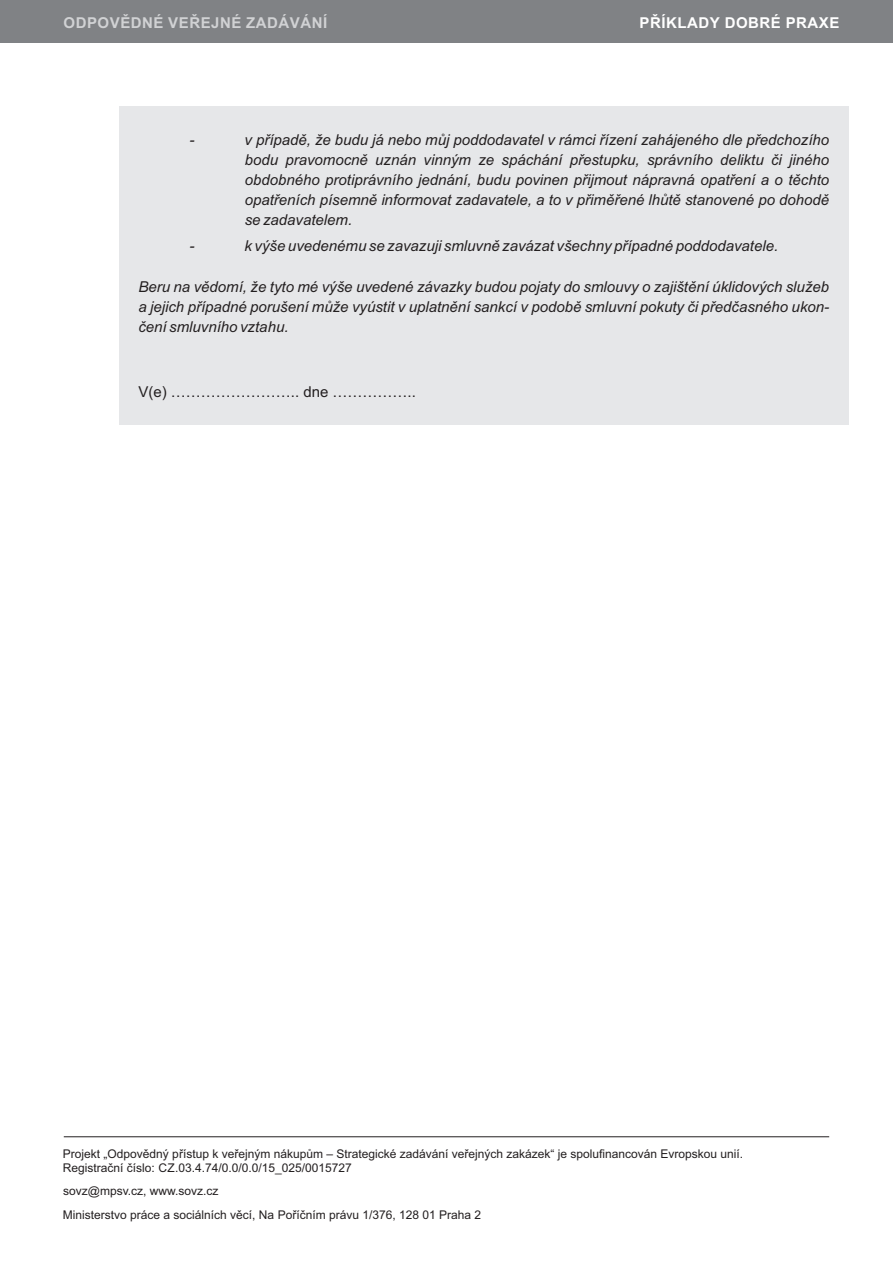
<style>
.page{position:relative;width:893px;height:1263px;background:#fff}
.page>*{position:absolute;margin:0;border:0;box-sizing:border-box;transform-origin:0 0}
.t1{font:italic 15px/20.1px "Arial";color:#231f20;text-align:justify}
.t2{font:700 15px "Arial";letter-spacing:.035em;color:#d1d2d4}
.t3{font:15px "Arial";color:#231f20}
.t4{font:700 15px "Arial";letter-spacing:.035em;color:#fff}
.t5{font:12px/13.4px "Arial";color:#231f20}
</style>
<div class="page">
<div style="left:119px;top:106px;width:730px;height:319px;background:#e6e7e9"></div>
<div style="left:0;top:0;width:893px;height:43px;background:#808285"></div>
<hr style="left:64px;top:1136px;width:765px;height:1px;background:#231f20">
<p class="t2" style="left:64px;top:17px;width:265px">ODPOVĚDNÉ VEŘEJNÉ ZADÁVÁNÍ</p>
<p class="t4" style="left:640px;top:17px;width:201px">PŘÍKLADY DOBRÉ PRAXE</p>
<p class="t1" style="left:189px;top:131px;width:6px">-</p>
<p class="t1" style="left:245px;top:131px;width:586px">v případě, že budu já nebo můj poddodavatel v rámci řízení zahájeného dle předchozího bodu pravomocně uznán vinným ze spáchání přestupku, správního deliktu či jiného obdobného protiprávního jednání, budu povinen přijmout nápravná opatření a o těchto opatřeních písemně informovat zadavatele, a to v přiměřené lhůtě stanovené po dohodě se zadavatelem.</p>
<p class="t1" style="left:189px;top:237px;width:6px">-</p>
<p class="t1" style="left:245px;top:237px;width:535px">k výše uvedenému se zavazuji smluvně zavázat všechny případné poddodavatele.</p>
<p class="t1" style="left:138px;top:278px;width:692px">Beru na vědomí, že tyto mé výše uvedené závazky budou pojaty do smlouvy o zajištění úklidových služeb a jejich případné porušení může vyústit v uplatnění sankcí v podobě smluvní pokuty či předčasného ukon&shy;čení smluvního vztahu.</p>
<p class="t3" style="left:138px;top:386px;width:279px">V(e) …………………….. dne ……………..</p>
<p class="t5" style="left:63px;top:1149px;width:682px">Projekt „Odpovědný přístup k veřejným nákupům – Strategické zadávání veřejných zakázek“ je spolufinancován Evropskou unií.<br>Registrační číslo: CZ.03.4.74/0.0/0.0/15_025/0015727</p>
<p class="t5" style="left:63px;top:1209px;width:420px">Ministerstvo práce a sociálních věcí, Na Poříčním právu 1/376, 128 01 Praha 2</p>
<p class="t5" style="left:63px;top:1185px;width:157px">sovz@mpsv.cz, www.sovz.cz</p>
</div>
